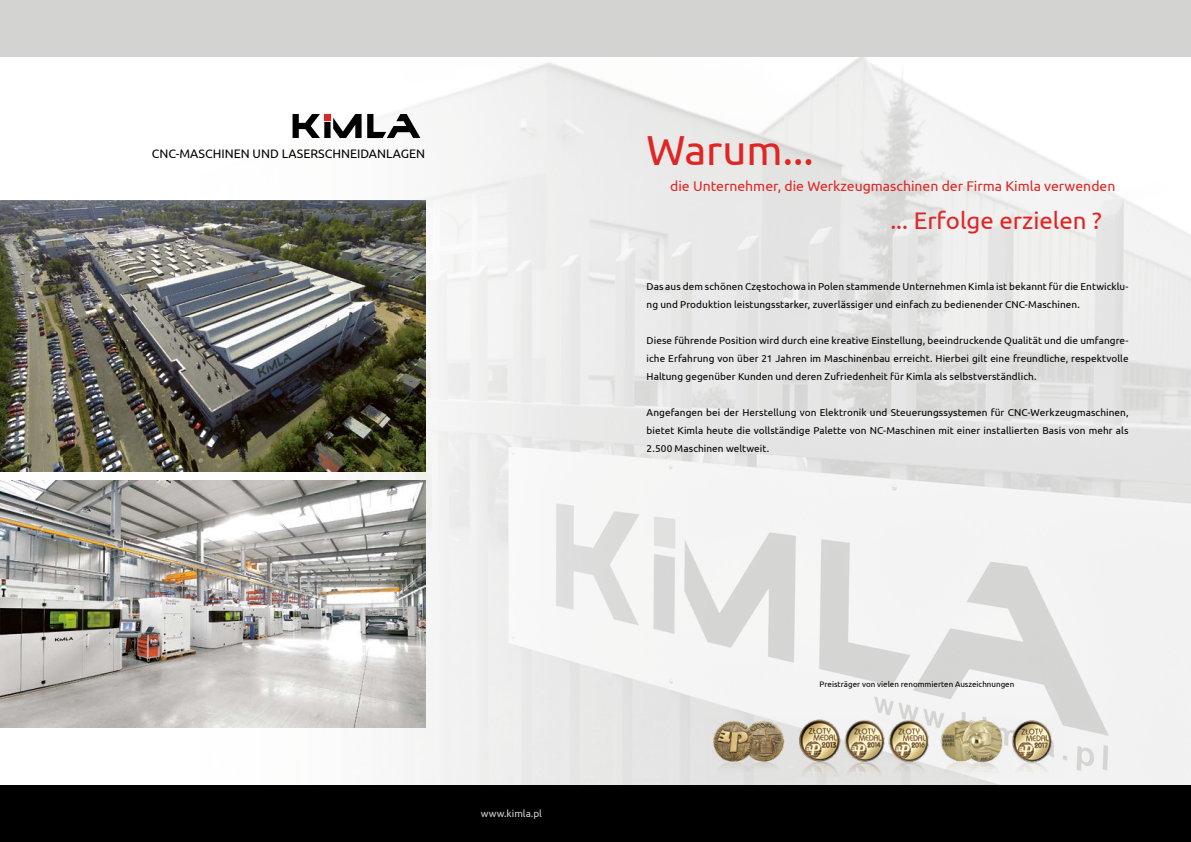
<style>
.page{position:relative;width:1191px;height:842px;background:#fff}
.page>*{position:absolute;margin:0;border:0;box-sizing:border-box;transform-origin:0 0}
.t1{font:42px "Ubuntu";color:#df2625}
.t2{font:24px "Ubuntu";color:#df2625}
.t3{font:14px "Ubuntu";color:#df2625}
.t4{font:12.3px "Ubuntu";color:#000}
.t5{font:10px/18px "Ubuntu";letter-spacing:.005em;color:#000;text-align:justify}
.t6{font:10px "Ubuntu";color:#d3d3d2}
.t7{font:8px "Ubuntu";color:#000}
</style>
<div class="page">
<img style="left:0;top:57px;width:1191px;height:728px">
<div style="left:0;top:0;width:1191px;height:57px;background:#d3d3d2"></div>
<div style="left:0;top:785px;width:1191px;height:57px;background:#000"></div>
<svg style="left:292px;top:114px;width:69px;height:24px"></svg>
<svg style="left:367px;top:114px;width:53px;height:24px"></svg>
<img style="left:706px;top:717px;width:358px;height:64px">
<img style="left:0;top:201px;width:425px;height:270px">
<img style="left:0;top:480px;width:425px;height:247px">
<p class="t4" style="left:152px;top:146px;width:274px">CNC-MASCHINEN UND LASERSCHNEIDANLAGEN</p>
<p class="t6" style="left:481px;top:807px;width:63px">www.kimla.pl</p>
<h1 class="t1" style="left:646px;top:124px;width:169px">Warum...</h1>
<h3 class="t3" style="left:670px;top:178px;width:447px">die Unternehmer, die Werkzeugmaschinen der Firma Kimla verwenden</h3>
<h2 class="t2" style="left:890px;top:206px;width:213px">... Erfolge erzielen ?</h2>
<p class="t5" style="left:646px;top:277px;width:483px">Das aus dem schönen Częstochowa in Polen stammende Unternehmen Kimla ist bekannt für die Entwicklu&shy;ng und Produktion leistungsstarker, zuverlässiger und einfach zu bedienender CNC-Maschinen.</p>
<p class="t5" style="left:646px;top:331px;width:483px">Diese führende Position wird durch eine kreative Einstellung, beeindruckende Qualität und die umfangre&shy;iche Erfahrung von über 21 Jahren im Maschinenbau erreicht. Hierbei gilt eine freundliche, respektvolle Haltung gegenüber Kunden und deren Zufriedenheit für Kimla als selbstverständlich.</p>
<p class="t5" style="left:646px;top:403px;width:483px">Angefangen bei der Herstellung von Elektronik und Steuerungssystemen für CNC-Werkzeugmaschinen, bietet Kimla heute die vollständige Palette von NC-Maschinen mit einer installierten Basis von mehr als 2.500 Maschinen weltweit.</p>
<p class="t7" style="left:819px;top:679px;width:196px">Preisträger von vielen renommierten Auszeichnungen</p>
</div>
